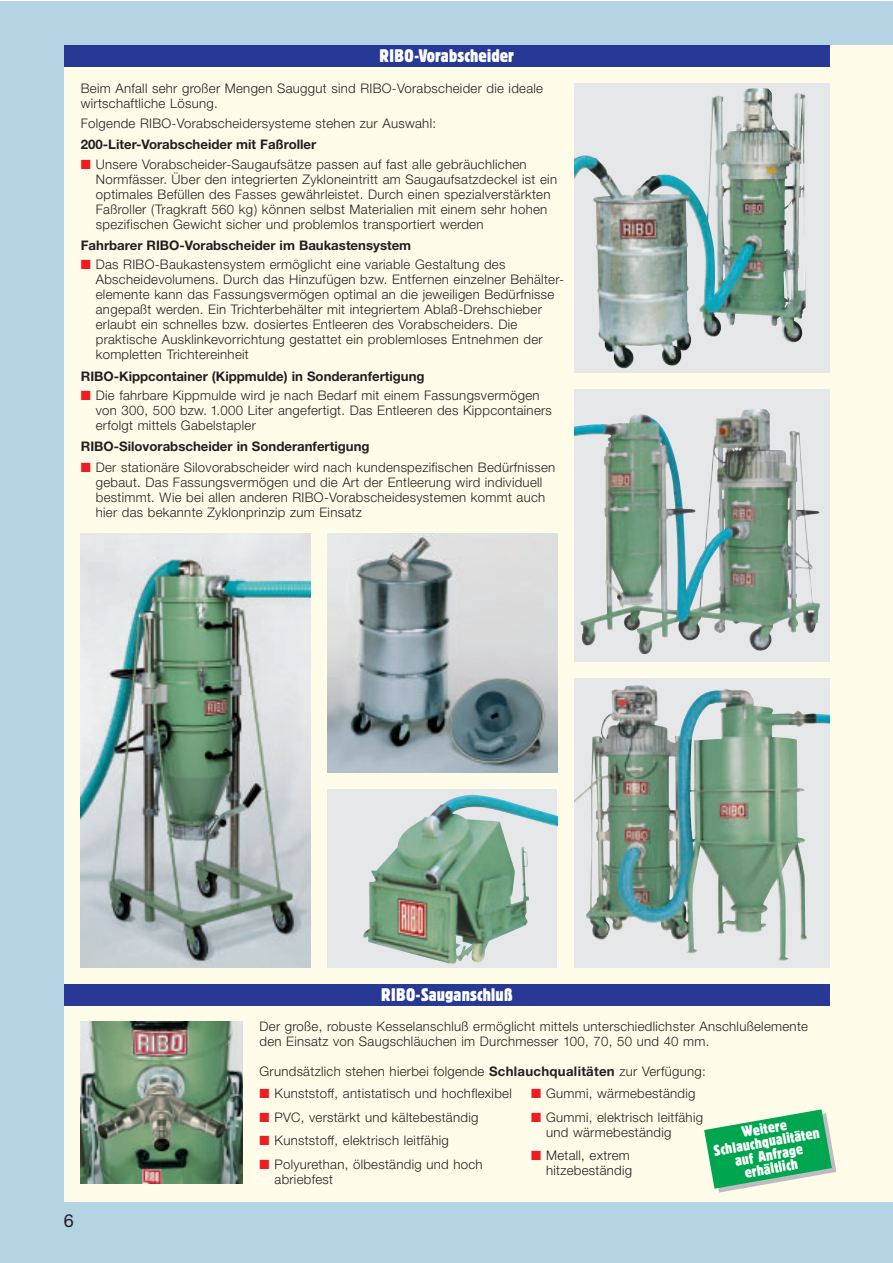
<style>
.page{position:relative;width:893px;height:1263px;background:#fff}
.page>*{position:absolute;margin:0;border:0;box-sizing:border-box;transform-origin:0 0}
.t1{font:18px "Block Berthold Con BQ";letter-spacing:.01em;color:#fff}
.t2{font:18px "Helvetica Neue";color:#231f20}
.t3{font:15px/13.5px "Block Berthold Con BQ";color:#fff;text-align:center}
.t4{font:300 13.2px/15px "Helvetica Neue";letter-spacing:.02em;color:#231f20}
.t5{font:700 13.2px "Helvetica Neue";color:#231f20}
.s1{color:#ee1d23}
.s2{font-weight:700}
</style>
<div class="page">
<div style="left:0;top:2px;width:892px;height:1261px;background:#b4d4e4"></div>
<div style="left:64px;top:45px;width:828px;height:1156px;background:#fffde9"></div>
<div style="left:64px;top:45px;width:765px;height:21px;background:#273895"></div>
<div style="left:64px;top:985px;width:765px;height:21px;background:#273895"></div>
<img style="left:81px;top:1022px;width:161px;height:162px">
<div style="left:574px;top:678px;width:255px;height:290px;background:#e6e7e9"></div>
<img style="left:574px;top:685px;width:255px;height:276px">
<div style="left:574px;top:389px;width:255px;height:272px;background:#e6e7e9"></div>
<img style="left:574px;top:409px;width:246px;height:246px">
<div style="left:574px;top:83px;width:255px;height:289px;background:#e6e7e9"></div>
<img style="left:574px;top:88px;width:231px;height:278px">
<img style="left:81px;top:534px;width:229px;height:434px">
<img style="left:327px;top:534px;width:230px;height:238px">
<div style="left:327px;top:789px;width:230px;height:179px;background:#e6e7e9"></div>
<img style="left:363px;top:795px;width:194px;height:169px">
<svg style="left:704px;top:1109px;width:132px;height:84px"></svg>
<h1 class="t1" style="left:379px;top:45px;width:136px">RIBO-Vorabscheider</h1>
<p class="t4" style="left:81px;top:82px;width:464px">Beim Anfall sehr großer Mengen Sauggut sind RIBO-Vorabscheider die ideale wirtschaftliche Lösung.</p>
<p class="t4" style="left:81px;top:117px;width:357px">Folgende RIBO-Vorabscheidersysteme stehen zur Auswahl:</p>
<p class="t5" style="left:81px;top:140px;width:237px">200-Liter-Vorabscheider mit Faßroller</p>
<p class="t4" style="left:96px;top:158px;width:463px;text-indent:-15px"><span class="s1">■</span> Unsere Vorabscheider-Saugaufsätze passen auf fast alle gebräuchlichen Normfässer. Über den integrierten Zykloneintritt am Saugaufsatzdeckel ist ein optimales Befüllen des Fasses gewährleistet. Durch einen spezialverstärkten Faßroller (Tragkraft 560 kg) können selbst Materialien mit einem sehr hohen spezifischen Gewicht sicher und problemlos transportiert werden</p>
<p class="t5" style="left:81px;top:241px;width:332px">Fahrbarer RIBO-Vorabscheider im Baukastensystem</p>
<p class="t4" style="left:96px;top:258px;width:469px;text-indent:-15px"><span class="s1">■</span> Das RIBO-Baukastensystem ermöglicht eine variable Gestaltung des Abscheidevolumens. Durch das Hinzufügen bzw. Entfernen einzelner Behälter&shy;elemente kann das Fassungsvermögen optimal an die jeweiligen Bedürfnisse angepaßt werden. Ein Trichterbehälter mit integriertem Ablaß-Drehschieber erlaubt ein schnelles bzw. dosiertes Entleeren des Vorabscheiders. Die praktische Ausklinkevorrichtung gestattet ein problemloses Entnehmen der kompletten Trichtereinheit</p>
<p class="t5" style="left:81px;top:371px;width:345px">RIBO-Kippcontainer (Kippmulde) in Sonderanfertigung</p>
<p class="t4" style="left:96px;top:389px;width:457px;text-indent:-15px"><span class="s1">■</span> Die fahrbare Kippmulde wird je nach Bedarf mit einem Fassungsvermögen von 300, 500 bzw. 1.000 Liter angefertigt. Das Entleeren des Kippcontainers erfolgt mittels Gabelstapler</p>
<p class="t5" style="left:81px;top:442px;width:290px">RIBO-Silovorabscheider in Sonderanfertigung</p>
<p class="t4" style="left:96px;top:461px;width:461px;text-indent:-15px"><span class="s1">■</span> Der stationäre Silovorabscheider wird nach kundenspezifischen Bedürfnissen gebaut. Das Fassungsvermögen und die Art der Entleerung wird individuell bestimmt. Wie bei allen anderen RIBO-Vorabscheidesystemen kommt auch hier das bekannte Zyklonprinzip zum Einsatz</p>
<h1 class="t1" style="left:381px;top:985px;width:133px">RIBO-Sauganschluß</h1>
<p class="t4" style="left:259px;top:1020px;width:550px">Der große, robuste Kesselanschluß ermöglicht mittels unterschiedlichster Anschlußelemente den Einsatz von Saugschläuchen im Durchmesser 100, 70, 50 und 40 mm.</p>
<p class="t4" style="left:259px;top:1065px;width:448px">Grundsätzlich stehen hierbei folgende <span class="s2">Schlauchqualitäten</span> zur Verfügung:</p>
<h1 class="t2" style="left:64px;top:1214px;width:12px">6</h1>
<p class="t4" style="left:259px;top:1087px;width:254px"><span class="s1">■</span> Kunststoff, antistatisch und hochflexibel</p>
<p class="t4" style="left:259px;top:1111px;width:220px"><span class="s1">■</span> PVC, verstärkt und kältebeständig</p>
<p class="t4" style="left:259px;top:1134px;width:191px"><span class="s1">■</span> Kunststoff, elektrisch leitfähig</p>
<p class="t4" style="left:274px;top:1158px;width:210px;text-indent:-15px"><span class="s1">■</span> Polyurethan, ölbeständig und hoch abriebfest</p>
<p class="t4" style="left:531px;top:1087px;width:166px"><span class="s1">■</span> Gummi, wärmebeständig</p>
<p class="t4" style="left:546px;top:1111px;width:158px;text-indent:-15px"><span class="s1">■</span> Gummi, elektrisch leitfähig und wärmebeständig</p>
<p class="t4" style="left:531px;top:1149px;width:103px;text-align:right"><span class="s1">■</span> Metall, extrem hitzebeständig</p>
<p class="t3" style="left:710px;top:1131px;width:108px;rotate:-10deg">Weitere<br>Schlauchqualitäten auf Anfrage erhältlich</p>
</div>
